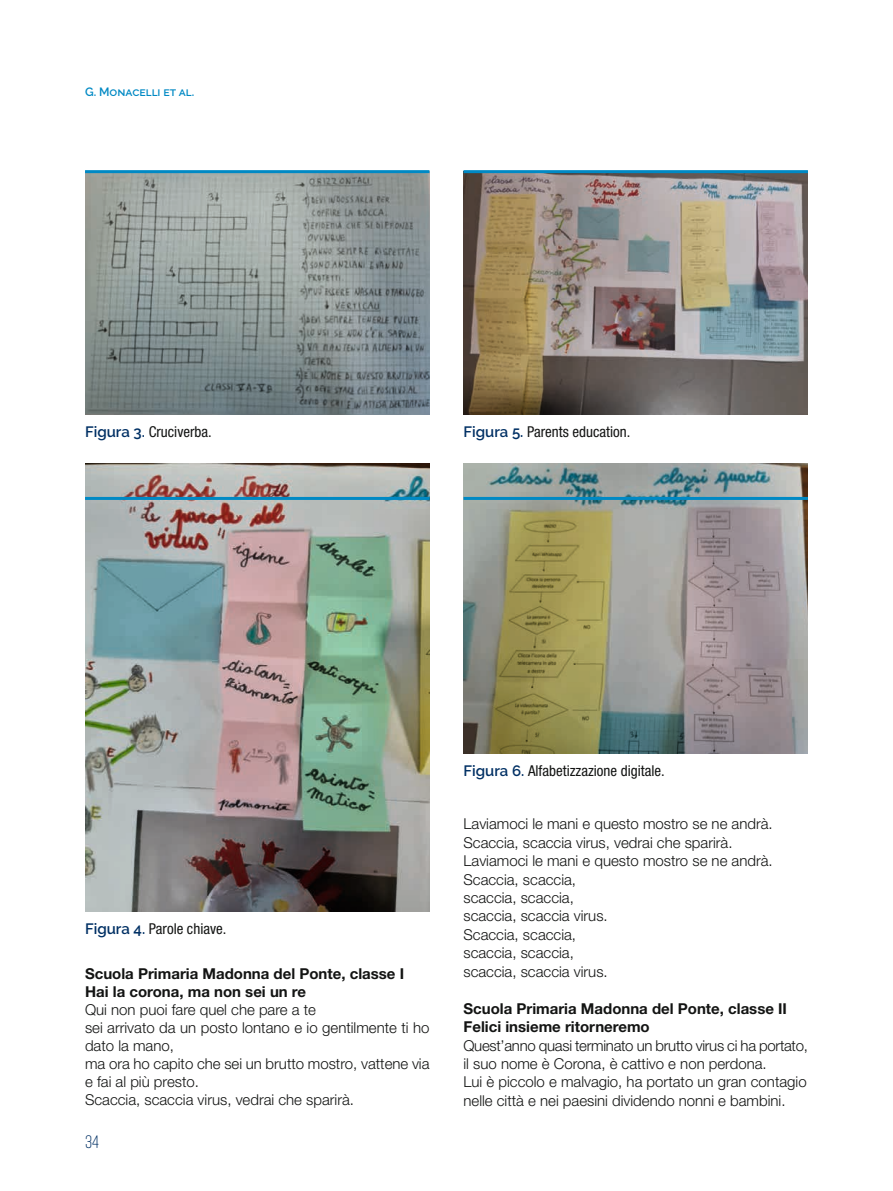
<style>
.page{position:relative;width:893px;height:1191px;background:#fff}
.page>*{position:absolute;margin:0;border:0;box-sizing:border-box;transform-origin:0 0}
.t1{font:300 18px "Rift Soft";color:#003064}
.t2{font:300 15px/18.5px "Helvetica Neue LT Std";color:#131413}
.t3{font:700 15px/18px "Helvetica Neue LT Std";color:#131413}
.t4{font:condensed 15px "Helvetica Neue LT Std";color:#131413}
.t5{font:600 12px "Raleway";color:#0089c4}
.s1{font-family:"Raleway";font-weight:600;font-stretch:normal;color:#003064}
</style>
<div class="page">
<img style="left:85px;top:173px;width:344px;height:242px">
<img style="left:85px;top:464px;width:344px;height:447px">
<img style="left:463px;top:173px;width:345px;height:242px">
<hr style="left:85px;top:170px;width:344px;height:3px;background:#0089c4">
<hr style="left:85px;top:497px;width:344px;height:3px;background:#0089c4">
<hr style="left:463px;top:170px;width:345px;height:3px;background:#0089c4">
<img style="left:463px;top:464px;width:345px;height:289px">
<hr style="left:463px;top:497px;width:345px;height:3px;background:#0089c4">
<p class="t5" style="left:85px;top:85px;width:111px">G. Monacelli et al.</p>
<p class="t4" style="left:85px;top:423px;width:128px"><span class="s1">Figura 3.</span> Cruciverba.</p>
<p class="t4" style="left:463px;top:423px;width:168px"><span class="s1">Figura 5.</span> Parents education.</p>
<p class="t4" style="left:85px;top:920px;width:143px"><span class="s1">Figura 4.</span> Parole chiave.</p>
<p class="t3" style="left:85px;top:964px;width:321px">Scuola Primaria Madonna del Ponte, classe I<br>Hai la corona, ma non sei un re</p>
<p class="t2" style="left:85px;top:1000px;width:346px;line-height:18px">Qui non puoi fare quel che pare a te<br>sei arrivato da un posto lontano e io gentilmente ti ho dato la mano,<br>ma ora ho capito che sei un brutto mostro, vattene via e fai al più presto.<br>Scaccia, scaccia virus, vedrai che sparirà.</p>
<p class="t1" style="left:85px;top:1129px;width:16px">34</p>
<p class="t4" style="left:463px;top:762px;width:203px"><span class="s1">Figura 6.</span> Alfabetizzazione digitale.</p>
<p class="t2" style="left:463px;top:814px;width:311px">Laviamoci le mani e questo mostro se ne andrà.<br>Scaccia, scaccia virus, vedrai che sparirà.<br>Laviamoci le mani e questo mostro se ne andrà.<br>Scaccia, scaccia,<br>scaccia, scaccia,<br>scaccia, scaccia virus.<br>Scaccia, scaccia,<br>scaccia, scaccia,<br>scaccia, scaccia virus.</p>
<p class="t3" style="left:463px;top:998px;width:325px;line-height:18.5px">Scuola Primaria Madonna del Ponte, classe II<br>Felici insieme ritorneremo</p>
<p class="t2" style="left:463px;top:1035px;width:346px">Quest’anno quasi terminato un brutto virus ci ha portato, il suo nome è Corona, è cattivo e non perdona.<br>Lui è piccolo e malvagio, ha portato un gran contagio nelle città e nei paesini dividendo nonni e bambini.</p>
</div>
